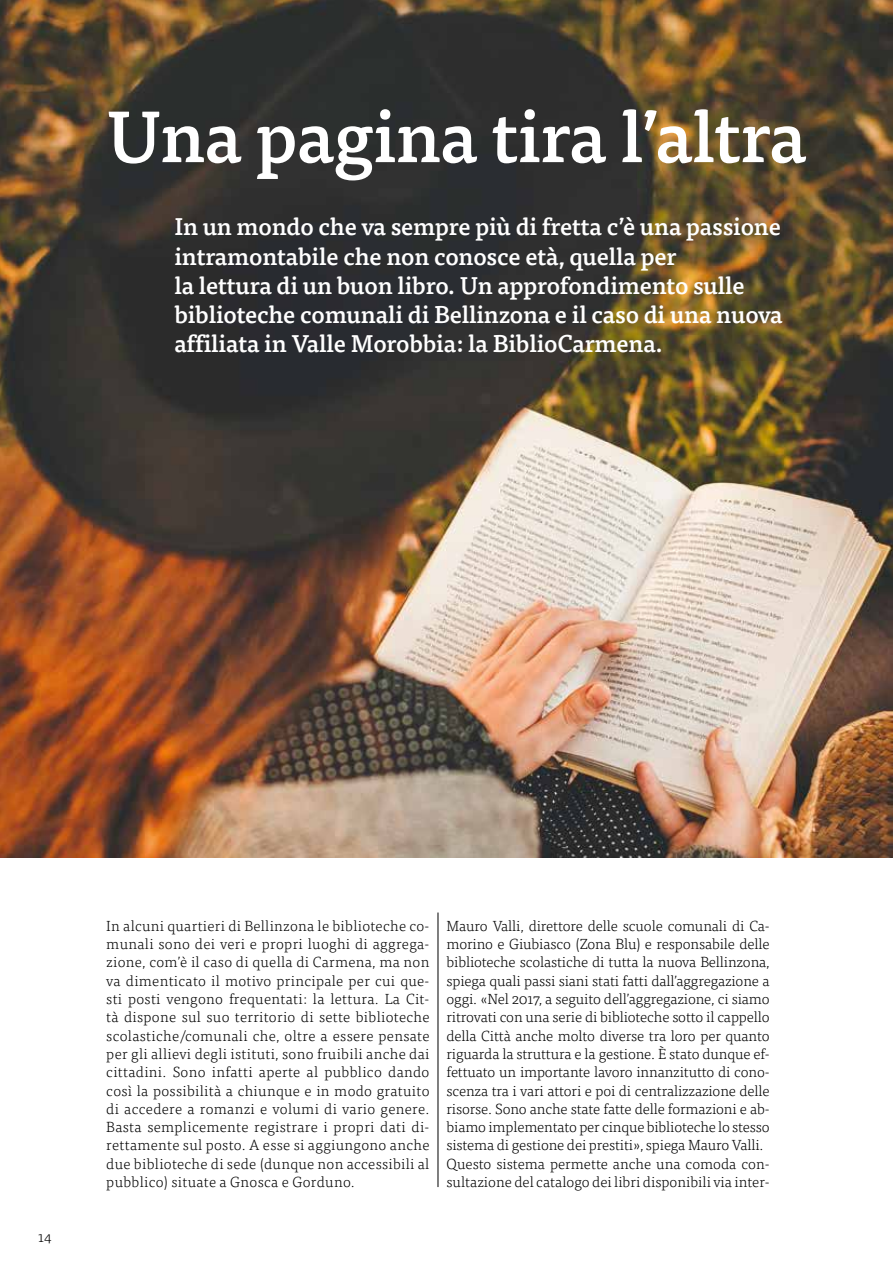
<style>
.page{position:relative;width:893px;height:1263px;background:#fff}
.page>*{position:absolute;margin:0;border:0;box-sizing:border-box;transform-origin:0 0}
.t1{font:500 72px "Tisa OT";letter-spacing:-.01em;color:#fff}
.t2{font:500 24px/29.2px "Tisa OT";letter-spacing:-.01em;color:#fff}
.t3{font:300 14.7px/18.3px "Tisa OT";letter-spacing:-.01em;color:#000}
</style>
<div class="page">
<img style="left:0;top:0;width:893px;height:858px">
<hr style="left:438px;top:912px;width:1px;height:275px;background:#000">
<h1 class="t1" style="left:106px;top:93px;width:702px">Una pagina tira l’altra</h1>
<p class="t2" style="left:174px;top:213px;width:610px">In un mondo che va sempre più di fretta c’è una passione intramontabile che non conosce età, quella per<br>la lettura di un buon libro. Un approfondimento sulle biblioteche comunali di Bellinzona e il caso di una nuova affiliata in Valle Morobbia: la BiblioCarmena.</p>
<p class="t3" style="left:38px;top:1228px;width:15px">14</p>
<p class="t3" style="left:106px;top:917px;width:325px;text-align:justify">In alcuni quartieri di Bellinzona le biblioteche co&shy;munali sono dei veri e propri luoghi di aggrega&shy;zione, com’è il caso di quella di Carmena, ma non va dimenticato il motivo principale per cui que&shy;sti posti vengono frequentati: la lettura. La Cit&shy;tà dispone sul suo territorio di sette biblioteche scolastiche/comunali che, oltre a essere pensate per gli allievi degli istituti, sono fruibili anche dai cittadini. Sono infatti aperte al pubblico dando così la possibilità a chiunque e in modo gratuito di accedere a romanzi e volumi di vario genere.<br>Basta semplicemente registrare i propri dati di&shy;rettamente sul posto. A esse si aggiungono anche due biblioteche di sede (dunque non accessibili al pubblico) situate a Gnosca e Gorduno.</p>
<p class="t3" style="left:446px;top:917px;width:325px">Mauro Valli, direttore delle scuole comunali di Ca&shy;morino e Giubiasco (Zona Blu) e responsabile delle biblioteche scolastiche di tutta la nuova Bellinzona, spiega quali passi siani stati fatti dall’aggregazione a oggi. «Nel 2017, a seguito dell’aggregazione, ci siamo ritrovati con una serie di biblioteche sotto il cappello della Città anche molto diverse tra loro per quanto riguarda la struttura e la gestione. È stato dunque ef&shy;fettuato un importante lavoro innanzitutto di cono&shy;scenza tra i vari attori e poi di centralizzazione delle risorse. Sono anche state fatte delle formazioni e ab&shy;biamo implementato per cinque biblioteche lo stesso sistema di gestione dei prestiti», spiega Mauro Valli.<br>Questo sistema permette anche una comoda con&shy;sultazione del catalogo dei libri disponibili via inter-</p>
</div>
